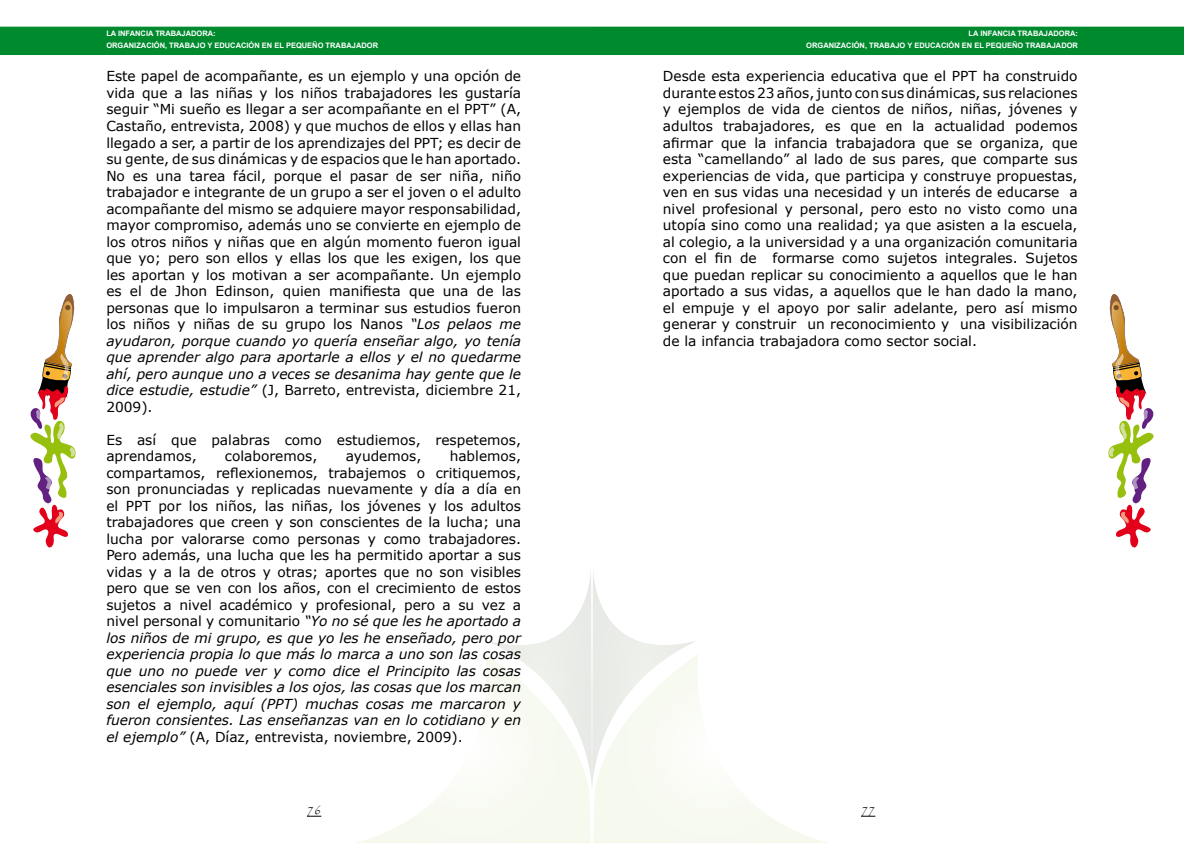
<style>
.page{position:relative;width:1184px;height:844px;background:#fff}
.page>*{position:absolute;margin:0;border:0;box-sizing:border-box;transform-origin:0 0}
.t1{font:13.75px/16.5px "Verdana";color:#000;text-align:justify}
.t2{font:12.5px "Papyrus";color:#000}
.t3{font:700 7.5px/12px "Arial";color:#fff}
.s1{font-style:italic}
</style>
<div class="page">
<div style="left:0;top:27px;width:592px;height:28px;background:#008a2e"></div>
<div style="left:592px;top:27px;width:591px;height:27px;background:#008a2e"></div>
<div style="left:592px;top:27px;width:591px;height:28px;border:1px solid #008a2e"></div>
<svg style="left:307px;top:815px;width:14px;height:1px"></svg>
<svg style="left:861px;top:815px;width:14px;height:1px"></svg>
<svg style="left:1108px;top:294px;width:46px;height:254px"></svg>
<svg style="left:593px;top:655px;width:230px;height:187px"></svg>
<svg style="left:30px;top:294px;width:46px;height:254px"></svg>
<svg style="left:489px;top:572px;width:208px;height:225px"></svg>
<svg style="left:361px;top:654px;width:230px;height:188px"></svg>
<p class="t3" style="left:106px;top:28px;width:273px">LA INFANCIA TRABAJADORA:<br>ORGANIZACIÓN, TRABAJO Y EDUCACIÓN EN EL PEQUEÑO TRABAJADOR</p>
<p class="t3" style="left:806px;top:28px;width:273px;text-align:right">LA INFANCIA TRABAJADORA:<br>ORGANIZACIÓN, TRABAJO Y EDUCACIÓN EN EL PEQUEÑO TRABAJADOR</p>
<p class="t1" style="left:106px;top:68px;width:416px">Este papel de acompañante, es un ejemplo y una opción de vida que a las niñas y los niños trabajadores les gustaría seguir “Mi sueño es llegar a ser acompañante en el PPT” (A, Castaño, entrevista, 2008) y que muchos de ellos y ellas han llegado a ser, a partir de los aprendizajes del PPT; es decir de su gente, de sus dinámicas y de espacios que le han aportado.<br>No es una tarea fácil, porque el pasar de ser niña, niño trabajador e integrante de un grupo a ser el joven o el adulto acompañante del mismo se adquiere mayor responsabilidad, mayor compromiso, además uno se convierte en ejemplo de los otros niños y niñas que en algún momento fueron igual que yo; pero son ellos y ellas los que les exigen, los que les aportan y los motivan a ser acompañante. Un ejemplo es el de Jhon Edinson, quien manifiesta que una de las personas que lo impulsaron a terminar sus estudios fueron los niños y niñas de su grupo los Nanos <span class="s1">“Los pelaos me ayudaron, porque cuando yo quería enseñar algo, yo tenía que aprender algo para aportarle a ellos y el no quedarme ahí, pero aunque uno a veces se desanima hay gente que le dice estudie, estudie”</span> (J, Barreto, entrevista, diciembre 21, 2009).</p>
<p class="t1" style="left:106px;top:431px;width:416px">Es así que palabras como estudiemos, respetemos, aprendamos,</p>
<p class="t1" style="left:663px;top:68px;width:416px">Desde esta experiencia educativa que el PPT ha construido durante estos 23 años, junto con sus dinámicas, sus relaciones y ejemplos de vida de cientos de niños, niñas, jóvenes y adultos trabajadores, es que en la actualidad podemos afirmar que la infancia trabajadora que se organiza, que esta “camellando” al lado de sus pares, que comparte sus experiencias de vida, que participa y construye propuestas, ven en sus vidas una necesidad y un interés de educarse a nivel profesional y personal, pero esto no visto como una utopía sino como una realidad; ya que asisten a la escuela, al colegio, a la universidad y a una organización comunitaria con el fin de formarse como sujetos integrales. Sujetos que puedan replicar su conocimiento a aquellos que le han aportado a sus vidas, a aquellos que le han dado la mano, el empuje y el apoyo por salir adelante, pero así mismo generar y construir un reconocimiento y una visibilización de la infancia trabajadora como sector social.</p>
<p class="t1" style="left:106px;top:447px;width:416px;text-indent:343px">hablemos, compartamos, reflexionemos, trabajemos o critiquemos, son pronunciadas y replicadas nuevamente y día a día en el PPT por los niños, las niñas, los jóvenes y los adultos trabajadores que creen y son conscientes de la lucha; una lucha por valorarse como personas y como trabajadores.<br>Pero además, una lucha que les ha permitido aportar a sus vidas y a la de otros y otras; aportes que no son visibles pero que se ven con los años, con el crecimiento de estos sujetos a nivel académico y profesional, pero a su vez a nivel personal y comunitario <span class="s1">“Yo no sé que les he aportado a los niños de mi grupo, es que yo les he enseñado, pero por experiencia propia lo que más lo marca a uno son las cosas que uno no puede ver y como dice el Principito las cosas esenciales son invisibles a los ojos, las cosas que los marcan son el ejemplo, aquí (PPT) muchas cosas me marcaron y fueron consientes. Las enseñanzas van en lo cotidiano y en el ejemplo”</span> (A, Díaz, entrevista, noviembre, 2009).</p>
<p class="t1" style="left:225px;top:447px;width:94px">colaboremos,</p>
<p class="t1" style="left:346px;top:447px;width:77px">ayudemos,</p>
<p class="t2" style="left:307px;top:801px;width:16px">76</p>
<p class="t2" style="left:861px;top:801px;width:16px">77</p>
</div>
